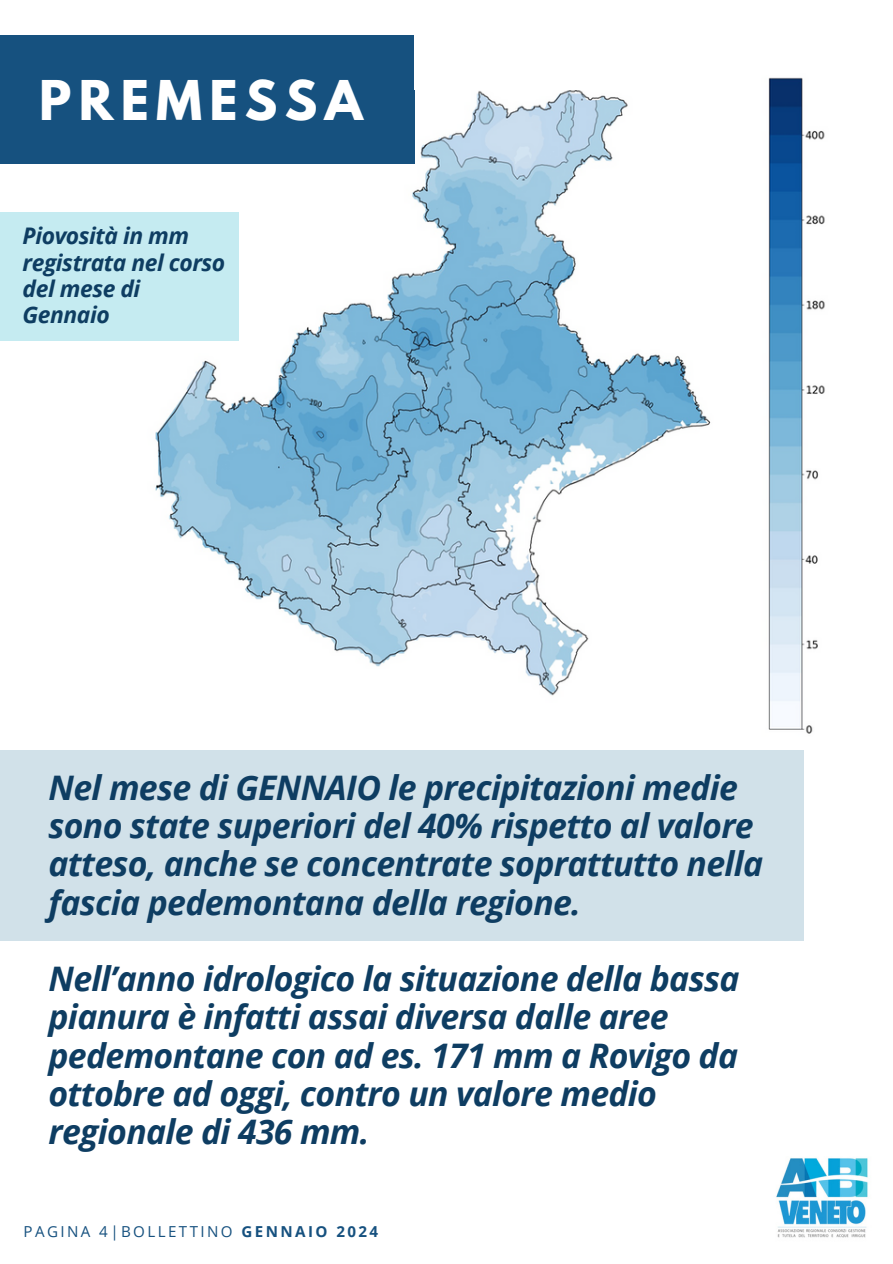
<style>
.page{position:relative;width:893px;height:1264px;background:#fff}
.page>*{position:absolute;margin:0;border:0;box-sizing:border-box;transform-origin:0 0}
.t1{font:700 48.45px "League Spartan";letter-spacing:.15em;color:#fff}
.t2{font:italic 700 33.75px/38.2px "Open Sans";letter-spacing:-.02em;color:#0e3d62}
.t3{font:italic 700 22.8px/26.2px "Open Sans";letter-spacing:-.02em;color:#0e3d62}
.t4{font:15.15px "Open Sans";letter-spacing:.16em;color:#16517f}
.s1{font-weight:700}
</style>
<div class="page">
<img style="left:776px;top:1158px;width:92px;height:80px">
<img style="left:48px;top:77px;width:777px;height:657px">
<div style="left:0;top:35px;width:415px;height:128px;background:#16517f"></div>
<div style="left:0;top:750px;width:804px;height:190px;background:#d1e1e9"></div>
<div style="left:415px;top:35px;width:205px;height:54px;background:#fff"></div>
<div style="left:0;top:212px;width:239px;height:128px;background:#c5ebf1"></div>
<h3 class="t1" style="left:39px;top:77px;width:325px">PREMESSA</h3>
<h2 class="t3" style="left:23px;top:222px;width:204px">Piovosità in mm registrata nel corso del mese di<br>Gennaio</h2>
<h2 class="t2" style="left:48px;top:767px;width:716px">Nel mese di GENNAIO le precipitazioni medie sono state superiori del 40% rispetto al valore atteso, anche se concentrate soprattutto nella fascia pedemontana della regione.</h2>
<p class="t2" style="left:48px;top:958px;width:692px">Nell’anno idrologico la situazione della bassa pianura è infatti assai diversa dalle aree pedemontane con ad es. 171 mm a Rovigo da ottobre ad oggi, contro un valore medio regionale di 436 mm.</p>
<p class="t4" style="left:23px;top:1220px;width:356px">PAGINA 4|BOLLETTINO <span class="s1">GENNAIO 2024</span></p>
</div>
